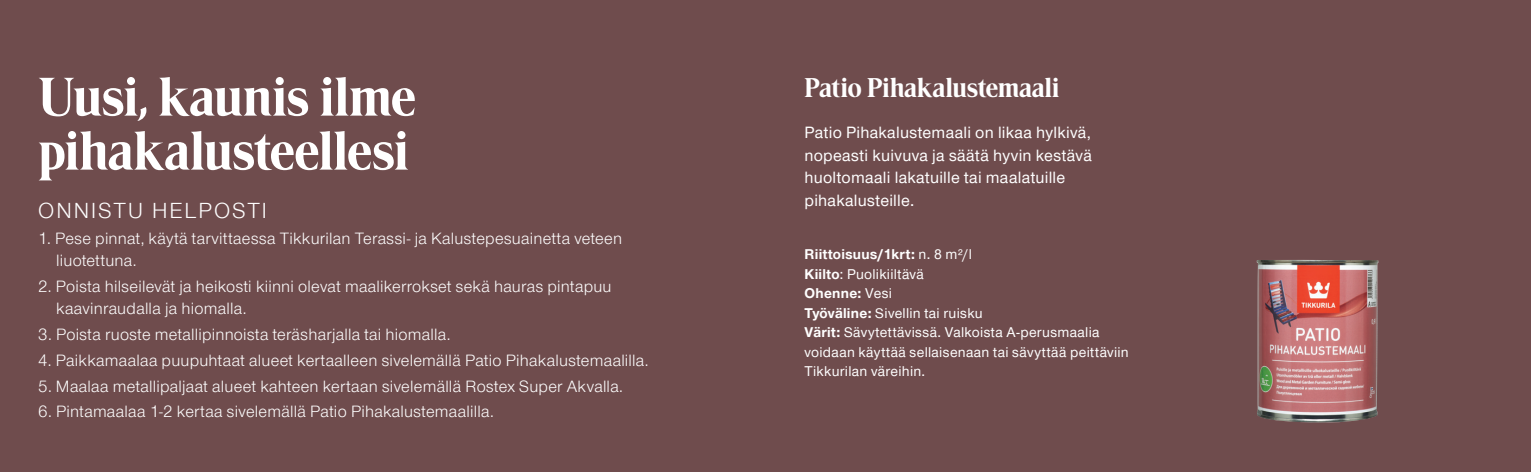
<style>
.page{position:relative;width:1531px;height:472px;background:#6f4c4d}
.page>*{position:absolute;margin:0;border:0;box-sizing:border-box;transform-origin:0 0}
.t1{font:54px/54px "Tikkurila Consumer Serif";letter-spacing:-.01em;color:#fff}
.t2{font:27px "Tikkurila Consumer Serif";letter-spacing:-.01em;color:#fff}
.t3{font:22.5px "Nimbus San Nov";letter-spacing:.09em;color:#fff}
.t4{font:16.88px/22.5px "Nimbus San Nov";letter-spacing:.015em;color:#fff}
.t5{font:500 16.88px/22.5px "Nimbus Sans Novus";letter-spacing:.015em;color:#fff}
.t6{font:500 14.62px/19.6px "Nimbus Sans Novus";letter-spacing:.02em;color:#fff}
.t7{font:700 14.62px "Nimbus San Nov";letter-spacing:.02em;color:#fff}
.s1{font-family:"Nimbus Sans Novus";font-weight:500}
.s2{font-family:"Nimbus San Nov";font-weight:700}
</style>
<div class="page">
<img style="left:1256px;top:260px;width:122px;height:163px">
<h1 class="t1" style="left:38px;top:70px;width:379px">Uusi, kaunis ilme pihakalusteellesi</h1>
<h3 class="t3" style="left:38px;top:196px;width:230px">ONNISTU HELPOSTI</h3>
<p class="t4" style="left:56px;top:226px;width:567px;text-indent:-18px">1. Pese pinnat, käytä tarvittaessa Tikkurilan Terassi- ja Kalustepesuainetta veteen liuotettuna.</p>
<p class="t4" style="left:56px;top:274px;width:557px;text-indent:-18px">2. Poista hilseilevät ja heikosti kiinni olevat maalikerrokset sekä hauras pintapuu kaavinraudalla ja hiomalla.</p>
<p class="t4" style="left:38px;top:323px;width:414px">3. Poista ruoste metallipinnoista teräsharjalla tai hiomalla.</p>
<p class="t4" style="left:38px;top:348px;width:612px">4. Paikkamaalaa puupuhtaat alueet kertaalleen sivelemällä Patio Pihakalustemaalilla.</p>
<p class="t4" style="left:38px;top:374px;width:586px">5. Maalaa metallipaljaat alueet kahteen kertaan sivelemällä Rostex Super Akvalla.</p>
<p class="t4" style="left:38px;top:400px;width:457px">6. Pintamaalaa 1-2 kertaa sivelemällä Patio Pihakalustemaalilla.</p>
<h2 class="t2" style="left:804px;top:72px;width:256px">Patio Pihakalustemaali</h2>
<p class="t5" style="left:804px;top:121px;width:289px">Patio Pihakalustemaali on likaa hylkivä, nopeasti kuivuva ja säätä hyvin kestävä huoltomaali lakatuille tai maalatuille pihakalusteille.</p>
<p class="t7" style="left:804px;top:244px;width:169px">Riittoisuus/1krt: <span class="s1">n. 8 m²/l</span></p>
<p class="t6" style="left:804px;top:263px;width:121px"><span class="s2">Kiilto</span>: Puolikiiltävä</p>
<p class="t7" style="left:804px;top:283px;width:89px">Ohenne: <span class="s1">Vesi</span></p>
<p class="t6" style="left:804px;top:302px;width:326px"><span class="s2">Työväline:</span> Sivellin tai ruisku<br><span class="s2">Värit:</span> Sävytettävissä. Valkoista A-perusmaalia voidaan käyttää sellaisenaan tai sävyttää peittäviin Tikkurilan väreihin.</p>
</div>
